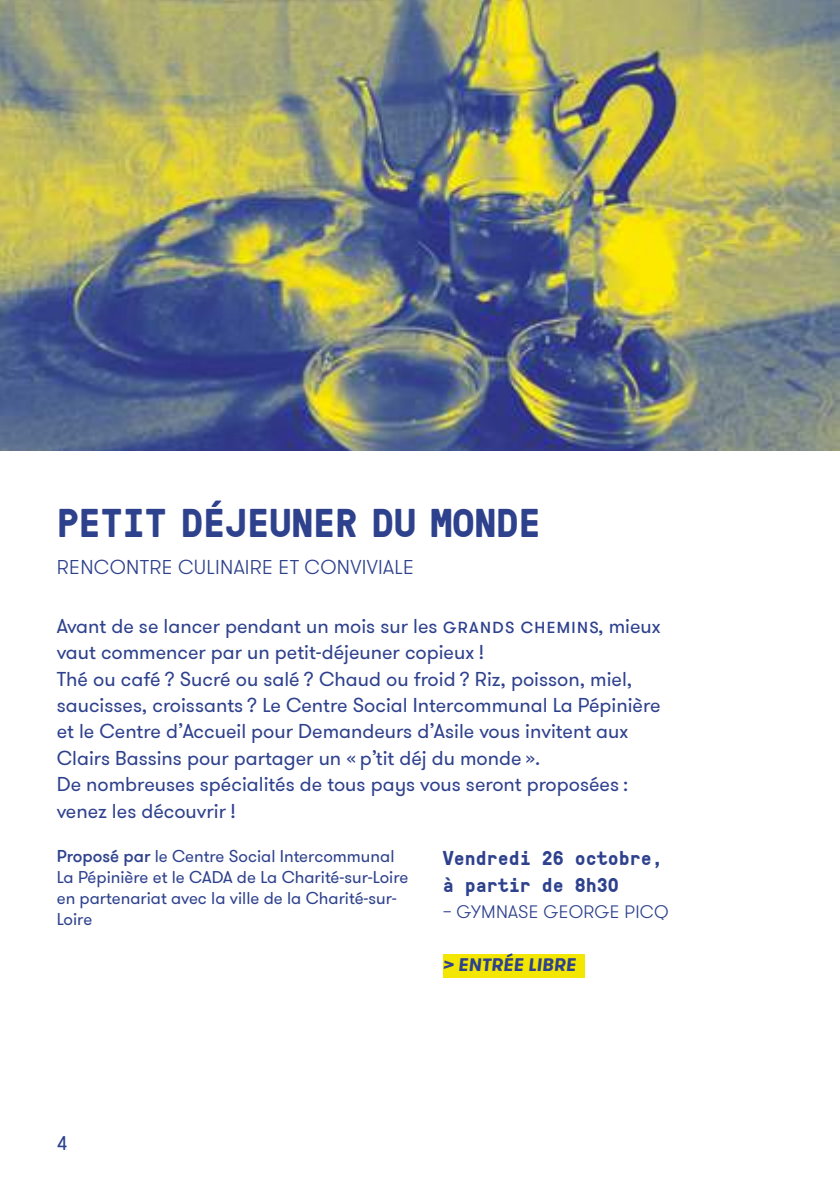
<style>
.page{position:relative;width:840px;height:1191px;background:#fff}
.page>*{position:absolute;margin:0;border:0;box-sizing:border-box;transform-origin:0 0}
.t1{font:700 40px "GT Pressura Mono";color:#2e418d}
.t2{font:20px/26.4px "GT Walsheim Pro";color:#2e418d}
.t3{font:700 20px/26.4px "GT Pressura Mono";color:#2e418d}
.t4{font:300 20px "GT Walsheim Pro";letter-spacing:.015em;color:#2e418d}
.t5{font:19.8px "GT Pressura Mono";color:#2c428d}
.t6{font:300 18px "GT Walsheim Pro";letter-spacing:.015em;color:#2e418d}
.t7{font:italic 700 18px "GT Walsheim Pro";letter-spacing:.015em;color:#2e418d}
.t8{font:17px/21px "GT Walsheim Pro";color:#2e418d}
.s1{font-weight:500}
</style>
<div class="page">
<div style="left:442px;top:954px;width:142px;height:23px;background:#f3e601"></div>
<img style="left:0;top:0;width:839px;height:451px">
<h1 class="t1" style="left:57px;top:493px;width:485px">PETIT DÉJEUNER DU MONDE</h1>
<p class="t4" style="left:57px;top:555px;width:358px">RENCONTRE CULINAIRE ET CONVIVIALE</p>
<p class="t2" style="left:57px;top:613px;width:399px">Avant de se lancer pendant un mois sur les grands</p>
<p class="t2" style="left:520px;top:613px;width:12px">chemins</p>
<p class="t2" style="left:598px;top:613px;width:64px">, mieux</p>
<p class="t2" style="left:57px;top:639px;width:605px">vaut commencer par un petit-déjeuner copieux !<br>Thé ou café ? Sucré ou salé ? Chaud ou froid ? Riz, poisson, miel, saucisses, croissants ? Le Centre Social Intercommunal La Pépinière et le Centre d’Accueil pour Demandeurs d’Asile vous invitent aux Clairs Bassins pour partager un « p’tit déj du monde ».<br>De nombreuses spécialités de tous pays vous seront proposées : venez les découvrir !</p>
<p class="t8" style="left:57px;top:846px;width:353px"><span class="s1">Proposé par</span> le Centre Social Intercommunal La Pépinière et le CADA de La Charité-sur-Loire en partenariat avec la ville de la Charité-sur-Loire</p>
<p class="t3" style="left:442px;top:844px;width:222px">Vendredi 26 octobre, à partir de 8h30</p>
<p class="t6" style="left:442px;top:900px;width:227px">– GYMNASE GEORGE PICQ</p>
<p class="t7" style="left:442px;top:953px;width:134px">&gt; ENTRÉE LIBRE</p>
<p class="t5" style="left:57px;top:1129px;width:12px">4</p>
</div>
